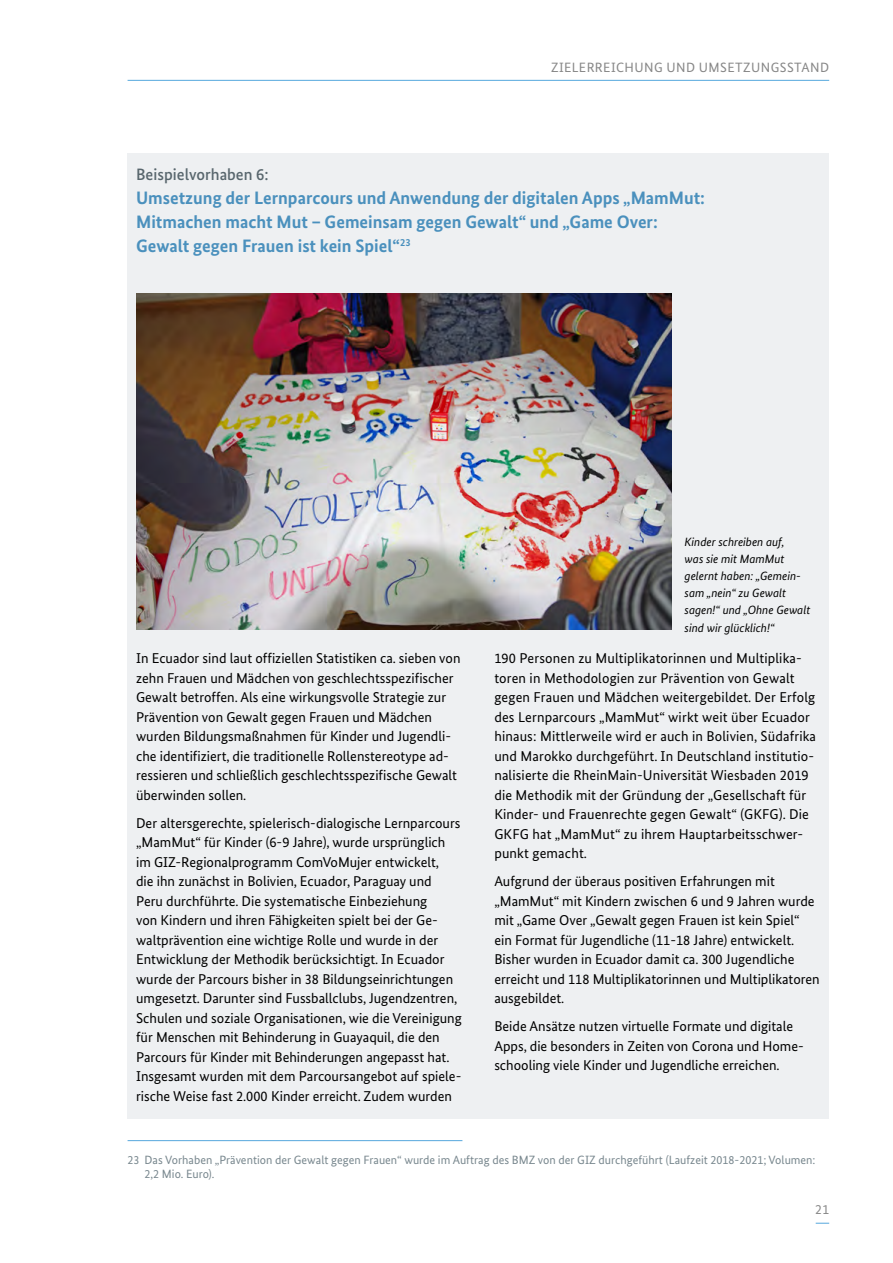
<style>
.page{position:relative;width:893px;height:1263px;background:#fff}
.page>*{position:absolute;margin:0;border:0;box-sizing:border-box;transform-origin:0 0}
.t1{font:700 18px/24px "Bundes Sans";color:#4a90bd}
.t2{font:500 16.5px "Bundes Sans";color:#58666d}
.t3{font:14.25px/19.5px "Bundes Sans";color:#000}
.t4{font:13.5px "Bundes Sans";color:#878787}
.t5{font:12px/14.4px "Bundes Sans";color:#78878e}
.t6{font:italic 12px/17.1px "Bundes Sans";color:#000}
</style>
<div class="page">
<hr style="left:128px;top:80px;width:701px;height:1px;background:#56a8dd">
<svg style="left:816px;top:1223px;width:13px;height:1px"></svg>
<div style="left:128px;top:153px;width:701px;height:965px;background:#eef0f2"></div>
<hr style="left:128px;top:1140px;width:334px;height:1px;background:#56a8dd">
<img style="left:136px;top:293px;width:536px;height:336px">
<p class="t4" style="left:551px;top:59px;width:17px">Zielerreichung</p>
<p class="t4" style="left:666px;top:59px;width:10px">und</p>
<p class="t4" style="left:699px;top:59px;width:20px">Umsetzungsstand</p>
<p class="t2" style="left:136px;top:164px;width:134px">Beispielvorhaben 6:</p>
<p class="t1" style="left:136px;top:185px;width:570px">Umsetzung der Lernparcours und Anwendung der digitalen Apps „MamMut:<br>Mitmachen macht Mut – Gemeinsam gegen Gewalt“ und „Game Over:<br>Gewalt gegen Frauen ist kein Spiel“<sup>23</sup></p>
<p class="t3" style="left:136px;top:649px;width:326px">In Ecuador sind laut offiziellen Statistiken ca. sieben von zehn Frauen und Mädchen von geschlechtsspezifischer Gewalt betroffen. Als eine wirkungsvolle Strategie zur Prävention von Gewalt gegen Frauen und Mädchen wurden Bildungsmaßnahmen für Kinder und Jugendli&shy;che identifiziert, die traditionelle Rollenstereotype ad&shy;ressieren und schließlich geschlechtsspezifische Gewalt überwinden sollen.</p>
<p class="t3" style="left:136px;top:813px;width:327px">Der altersgerechte, spielerisch-dialogische Lernparcours „MamMut“ für Kinder (6-9 Jahre), wurde ursprünglich im GIZ-Regionalprogramm ComVoMujer entwickelt,<br>die ihn zunächst in Bolivien, Ecuador, Paraguay und Peru durchführte. Die systematische Einbeziehung<br>von Kindern und ihren Fähigkeiten spielt bei der Ge&shy;waltprävention eine wichtige Rolle und wurde in der Entwicklung der Methodik berücksichtigt. In Ecuador wurde der Parcours bisher in 38 Bildungseinrichtungen umgesetzt. Darunter sind Fussballclubs, Jugendzentren, Schulen und soziale Organisationen, wie die Vereinigung für Menschen mit Behinderung in Guayaquil, die den Parcours für Kinder mit Behinderungen angepasst hat.<br>Insgesamt wurden mit dem Parcoursangebot auf spiele&shy;rische Weise fast 2.000 Kinder erreicht. Zudem wurden</p>
<p class="t6" style="left:685px;top:533px;width:127px">Kinder schreiben auf,<br>was sie mit MamMut gelernt haben: „Gemein&shy;sam „nein“ zu Gewalt sagen!“ und „Ohne Gewalt sind wir glücklich!“</p>
<p class="t3" style="left:494px;top:648px;width:323px">190 Personen zu Multiplikatorinnen und Multiplika&shy;toren in Methodologien zur Prävention von Gewalt gegen Frauen und Mädchen weitergebildet. Der Erfolg des Lernparcours „MamMut“ wirkt weit über Ecuador hinaus: Mittlerweile wird er auch in Bolivien, Südafrika und Marokko durchgeführt. In Deutschland institutio&shy;nalisierte die RheinMain-Universität Wiesbaden 2019 die Methodik mit der Gründung der „Gesellschaft für Kinder- und Frauenrechte gegen Gewalt“ (GKFG). Die GKFG hat „MamMut“ zu ihrem Hauptarbeitsschwer&shy;punkt gemacht.</p>
<p class="t3" style="left:494px;top:871px;width:327px">Aufgrund der überaus positiven Erfahrungen mit „MamMut“ mit Kindern zwischen 6 und 9 Jahren wurde mit „Game Over „Gewalt gegen Frauen ist kein Spiel“ ein Format für Jugendliche (11-18 Jahre) entwickelt.<br>Bisher wurden in Ecuador damit ca. 300 Jugendliche erreicht und 118 Multiplikatorinnen und Multiplikatoren ausgebildet.</p>
<p class="t3" style="left:494px;top:1016px;width:311px">Beide Ansätze nutzen virtuelle Formate und digitale<br>Apps, die besonders in Zeiten von Corona und Home&shy;schooling viele Kinder und Jugendliche erreichen.</p>
<p class="t5" style="left:145px;top:1152px;width:672px;text-indent:-17px">23 Das Vorhaben „Prävention der Gewalt gegen Frauen“ wurde im Auftrag des BMZ von der GIZ durchgeführt (Laufzeit 2018-2021; Volumen:<br>2,2 Mio. Euro).</p>
<p class="t4" style="left:815px;top:1201px;width:16px">21</p>
</div>
